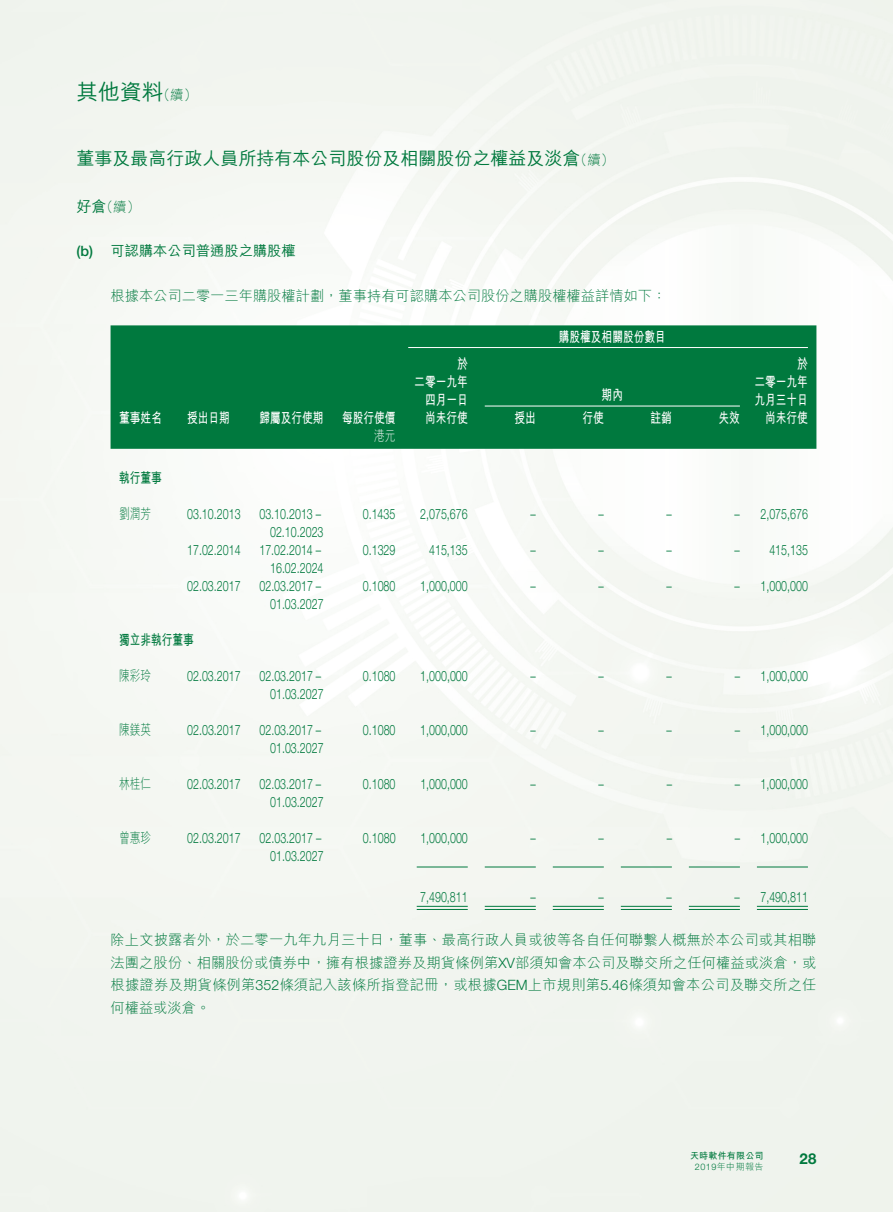
<style>
.page{position:relative;width:893px;height:1212px;background:#fff}
.page>*{position:absolute;margin:0;border:0;box-sizing:border-box;transform-origin:0 0}
.t1{font:500 21.75px "M Hei HK";color:#00793e}
.t2{font:500 18px "M Hei HK";color:#00793e}
.t3{font:700 15px "Helvetica Neue LT Std";color:#00793e}
.t4{font:500 15px "M Hei HK";color:#00793e}
.t5{font:300 14.25px "Helvetica Neue LT Std";color:#00793e;scale:.75 1}
.t6{font:300 14.25px/22.5px "M Hei HK";color:#00793e;text-align:justify}
.t7{font:700 14.25px/18px "M Hei HK";color:#fff;text-align:right;scale:.75 1}
.t8{font:300 14.25px "M Hei HK";color:#00793e;scale:.75 1}
.t9{font:500 14.25px "M Hei HK";color:#00793e}
.t10{font:700 14.25px "M Hei HK";color:#00793e;scale:.75 1}
.t11{font:500 14.25px "Helvetica Neue LT Std";color:#00793e}
.t12{font:300 14.25px "M Hei HK";color:#fff;scale:.75 1}
.t13{font:300 13.5px "M Hei HK";color:#00793e}
.t14{font:300 9px "M Hei HK";letter-spacing:.05em;color:#00793e}
.t15{font:700 9px "M Hei HK";letter-spacing:.025em;color:#00793e}
.s1{font-family:"Helvetica Neue LT Std"}
</style>
<div class="page">
<div style="left:111px;top:325px;width:705px;height:124px;background:#00793e"></div>
<hr style="left:408px;top:347px;width:400px;height:1px;background:#fff">
<hr style="left:485px;top:406px;width:255px;height:1px;background:#fff">
<hr style="left:417px;top:866px;width:51px;height:1px;background:#00793e">
<hr style="left:485px;top:866px;width:51px;height:1px;background:#00793e">
<hr style="left:553px;top:866px;width:51px;height:1px;background:#00793e">
<hr style="left:621px;top:866px;width:51px;height:1px;background:#00793e">
<hr style="left:689px;top:866px;width:51px;height:1px;background:#00793e">
<hr style="left:757px;top:866px;width:51px;height:1px;background:#00793e">
<hr style="left:417px;top:906px;width:51px;height:1px;background:#00793e">
<hr style="left:417px;top:909px;width:51px;height:1px;background:#00793e">
<hr style="left:485px;top:906px;width:51px;height:1px;background:#00793e">
<hr style="left:485px;top:909px;width:51px;height:1px;background:#00793e">
<hr style="left:553px;top:906px;width:51px;height:1px;background:#00793e">
<hr style="left:553px;top:909px;width:51px;height:1px;background:#00793e">
<hr style="left:621px;top:906px;width:51px;height:1px;background:#00793e">
<hr style="left:621px;top:909px;width:51px;height:1px;background:#00793e">
<hr style="left:689px;top:906px;width:51px;height:1px;background:#00793e">
<hr style="left:689px;top:909px;width:51px;height:1px;background:#00793e">
<hr style="left:757px;top:906px;width:51px;height:1px;background:#00793e">
<hr style="left:757px;top:909px;width:51px;height:1px;background:#00793e">
<h1 class="t1" style="left:77px;top:76px;width:89px">其他資料</h1>
<p class="t13" style="left:157px;top:88px;width:42px">（續(</p>
<p class="t2" style="left:77px;top:145px;width:505px">董事及最高行政人員所持有本公司股份及相關股份之權益及淡倉</p>
<p class="t13" style="left:100px;top:200px;width:42px">（續(</p>
<p class="t13" style="left:574px;top:153px;width:42px">（續(</p>
<p class="t4" style="left:77px;top:195px;width:32px">好倉</p>
<p class="t11" style="left:77px;top:242px;width:18px">b( )</p>
<p class="t9" style="left:111px;top:240px;width:187px">可認購本公司普通股之購股權</p>
<p class="t6" style="left:111px;top:284px;width:557px">根據本公司二零一三年購股權計劃，董事持有可認購本公司股份之購股權權益詳情如下：</p>
<p class="t7" style="left:559px;top:326px;width:144px">購股權及相關股份數目</p>
<p class="t7" style="left:119px;top:407px;width:58px">董事姓名</p>
<p class="t7" style="left:187px;top:407px;width:58px">授出日期</p>
<p class="t7" style="left:259px;top:407px;width:87px">歸屬及行使期</p>
<p class="t7" style="left:342px;top:407px;width:73px">每股行使價</p>
<p class="t7" style="left:414px;top:353px;width:73px">於<br>二零一九年四月一日尚未行使</p>
<p class="t7" style="left:514px;top:407px;width:30px">授出</p>
<p class="t7" style="left:602px;top:385px;width:30px">期內</p>
<p class="t7" style="left:582px;top:407px;width:30px">行使</p>
<p class="t7" style="left:650px;top:407px;width:30px">註銷</p>
<p class="t7" style="left:718px;top:407px;width:30px">失效</p>
<p class="t7" style="left:754px;top:353px;width:73px">於<br>二零一九年九月三十日尚未行使</p>
<p class="t12" style="left:374px;top:428px;width:30px">港元</p>
<p class="t10" style="left:119px;top:467px;width:58px">執行董事</p>
<p class="t8" style="left:119px;top:506px;width:44px">劉潤芳</p>
<p class="t5" style="left:187px;top:505px;width:73px">03.10.2013</p>
<p class="t5" style="left:259px;top:505px;width:84px">03.10.2013 –</p>
<p class="t5" style="left:363px;top:505px;width:45px">0.1435</p>
<p class="t5" style="left:420px;top:505px;width:65px">2,075,676</p>
<p class="t5" style="left:530px;top:505px;width:9px">–</p>
<p class="t5" style="left:598px;top:505px;width:9px">–</p>
<p class="t5" style="left:666px;top:505px;width:9px">–</p>
<p class="t5" style="left:735px;top:505px;width:9px">–</p>
<p class="t5" style="left:760px;top:505px;width:65px">2,075,676</p>
<p class="t5" style="left:270px;top:523px;width:73px">02.10.2023</p>
<p class="t5" style="left:187px;top:541px;width:73px">17.02.2014</p>
<p class="t5" style="left:259px;top:541px;width:84px">17.02.2014 –</p>
<p class="t5" style="left:363px;top:541px;width:45px">0.1329</p>
<p class="t5" style="left:429px;top:541px;width:53px">415,135</p>
<p class="t5" style="left:530px;top:541px;width:9px">–</p>
<p class="t5" style="left:598px;top:541px;width:9px">–</p>
<p class="t5" style="left:667px;top:541px;width:9px">–</p>
<p class="t5" style="left:735px;top:541px;width:9px">–</p>
<p class="t5" style="left:769px;top:541px;width:53px">415,135</p>
<p class="t5" style="left:270px;top:559px;width:73px">16.02.2024</p>
<p class="t5" style="left:187px;top:577px;width:73px">02.03.2017</p>
<p class="t5" style="left:259px;top:577px;width:84px">02.03.2017 –</p>
<p class="t5" style="left:363px;top:577px;width:45px">0.1080</p>
<p class="t5" style="left:420px;top:577px;width:65px">1,000,000</p>
<p class="t5" style="left:530px;top:577px;width:9px">–</p>
<p class="t5" style="left:599px;top:577px;width:9px">–</p>
<p class="t5" style="left:667px;top:577px;width:9px">–</p>
<p class="t5" style="left:735px;top:577px;width:9px">–</p>
<p class="t5" style="left:760px;top:577px;width:65px">1,000,000</p>
<p class="t5" style="left:270px;top:595px;width:73px">01.03.2027</p>
<p class="t10" style="left:119px;top:629px;width:101px">獨立非執行董事</p>
<p class="t8" style="left:119px;top:668px;width:44px">陳彩玲</p>
<p class="t5" style="left:187px;top:667px;width:73px">02.03.2017</p>
<p class="t5" style="left:259px;top:667px;width:84px">02.03.2017 –</p>
<p class="t5" style="left:363px;top:667px;width:45px">0.1080</p>
<p class="t5" style="left:420px;top:667px;width:65px">1,000,000</p>
<p class="t5" style="left:530px;top:667px;width:9px">–</p>
<p class="t5" style="left:599px;top:667px;width:9px">–</p>
<p class="t5" style="left:667px;top:667px;width:9px">–</p>
<p class="t5" style="left:735px;top:667px;width:9px">–</p>
<p class="t5" style="left:760px;top:667px;width:65px">1,000,000</p>
<p class="t5" style="left:270px;top:685px;width:73px">01.03.2027</p>
<p class="t8" style="left:119px;top:722px;width:44px">陳鎂英</p>
<p class="t5" style="left:187px;top:721px;width:73px">02.03.2017</p>
<p class="t5" style="left:259px;top:721px;width:84px">02.03.2017 –</p>
<p class="t5" style="left:363px;top:721px;width:45px">0.1080</p>
<p class="t5" style="left:420px;top:721px;width:65px">1,000,000</p>
<p class="t5" style="left:531px;top:721px;width:9px">–</p>
<p class="t5" style="left:599px;top:721px;width:9px">–</p>
<p class="t5" style="left:667px;top:721px;width:9px">–</p>
<p class="t5" style="left:735px;top:721px;width:9px">–</p>
<p class="t5" style="left:760px;top:721px;width:65px">1,000,000</p>
<p class="t5" style="left:270px;top:739px;width:73px">01.03.2027</p>
<p class="t8" style="left:119px;top:776px;width:44px">林桂仁</p>
<p class="t5" style="left:187px;top:775px;width:73px">02.03.2017</p>
<p class="t5" style="left:259px;top:775px;width:84px">02.03.2017 –</p>
<p class="t5" style="left:363px;top:775px;width:45px">0.1080</p>
<p class="t5" style="left:420px;top:775px;width:65px">1,000,000</p>
<p class="t5" style="left:531px;top:775px;width:9px">–</p>
<p class="t5" style="left:599px;top:775px;width:9px">–</p>
<p class="t5" style="left:667px;top:775px;width:9px">–</p>
<p class="t5" style="left:735px;top:775px;width:9px">–</p>
<p class="t5" style="left:760px;top:775px;width:65px">1,000,000</p>
<p class="t5" style="left:270px;top:793px;width:73px">01.03.2027</p>
<p class="t8" style="left:119px;top:830px;width:44px">曾惠珍</p>
<p class="t5" style="left:187px;top:829px;width:73px">02.03.2017</p>
<p class="t5" style="left:260px;top:829px;width:84px">02.03.2017 –</p>
<p class="t5" style="left:363px;top:829px;width:45px">0.1080</p>
<p class="t5" style="left:420px;top:829px;width:65px">1,000,000</p>
<p class="t5" style="left:531px;top:829px;width:9px">–</p>
<p class="t5" style="left:599px;top:829px;width:9px">–</p>
<p class="t5" style="left:667px;top:829px;width:9px">–</p>
<p class="t5" style="left:735px;top:829px;width:9px">–</p>
<p class="t5" style="left:761px;top:829px;width:65px">1,000,000</p>
<p class="t5" style="left:270px;top:847px;width:73px">01.03.2027</p>
<p class="t5" style="left:420px;top:888px;width:65px">7,490,811</p>
<p class="t6" style="left:111px;top:928px;width:707px">除上文披露者外，於二零一九年九月三十日，董事、最高行政人員或彼等各自任何聯繫人概無於本公司或其相聯法團之股份、相關股份或債券中，擁有根據證券及期貨條例第<span class="s1">XV</span>部須知會本公司及聯交所之任何權益或淡倉，或根據證券及期貨條例第<span class="s1">352</span>條須記入該條所指登記冊，或根據<span class="s1">GEM</span>上市規則第<span class="s1">5.46</span>條須知會本公司及聯交所之任何權益或淡倉。</p>
<p class="t5" style="left:760px;top:888px;width:65px">7,490,811</p>
<p class="t5" style="left:530px;top:888px;width:9px">–</p>
<p class="t5" style="left:598px;top:888px;width:9px">–</p>
<p class="t5" style="left:666px;top:888px;width:9px">–</p>
<p class="t5" style="left:735px;top:888px;width:9px">–</p>
<p class="t15" style="left:690px;top:1149px;width:75px">天時軟件有限公司</p>
<p class="t3" style="left:799px;top:1149px;width:19px">28</p>
<p class="t14" style="left:695px;top:1162px;width:70px"><span class="s1">2019</span>年中期報告</p>
</div>
